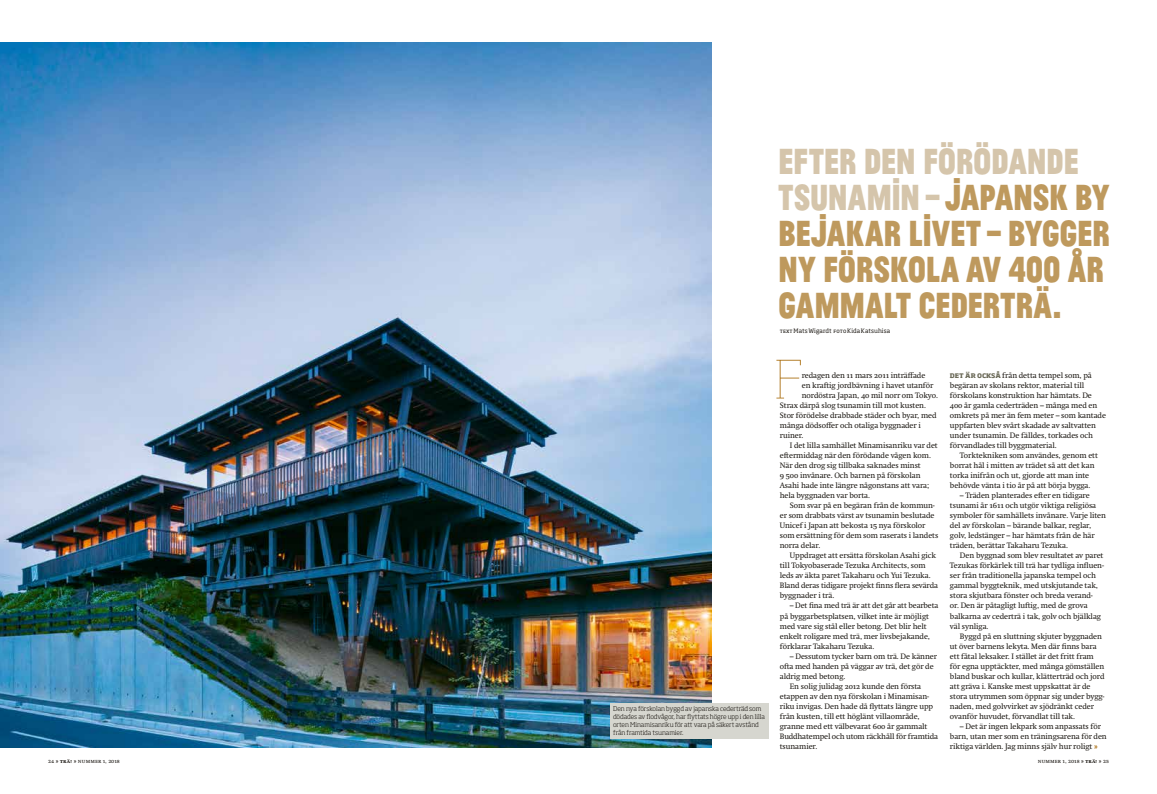
<style>
.page{position:relative;width:1157px;height:794px;background:#fff}
.page>*{position:absolute;margin:0;border:0;box-sizing:border-box;transform-origin:0 0}
.t1{font:100 52px "Soho Std";color:#a56500}
.t2{font:700 38px/36px "Jean Luc";letter-spacing:-.01em;color:#be995d}
.t3{font:8px/10px "Swift Neue LT Pro";letter-spacing:-.01em;color:#1d1914}
.t4{font:8px "Swift Neue LT Pro";letter-spacing:.08em;color:#1d1914}
.t5{font:8px "Swift Neue LT Pro";letter-spacing:.01em;color:#1d1914}
.t6{font:300 6.5px/8px "Soho Std";letter-spacing:-.01em;color:#1d1914}
.t7{font:6px "Swift Neue LT Pro";letter-spacing:.005em;color:#1d1914}
.t8{font:6px "Soho Std";letter-spacing:.005em;color:#1d1914}
.s1{color:#d5c5ab}
.s2{font-family:"Soho Std";font-weight:700;color:#696856}
.s3{font-weight:700;color:#a56500}
.s4{font-weight:700}
.s5{font-weight:700;font-size:5.5px}
</style>
<div class="page">
<img style="left:0;top:43px;width:711px;height:705px">
<div style="left:609px;top:703px;width:159px;height:35px;background:#d6d6cf"></div>
<p class="t6" style="left:613px;top:704px;width:153px">Den nya förskolan byggd av japanska cederträd som dödades av flodvågor, har flyttats högre upp i den lilla orten Minamisanriku för att vara på säkert avstånd från framtida tsunamier.</p>
<h2 class="t2" style="left:778px;top:140px;width:333px"><span class="s1">EFTER DEN FÖRÖDANDE<br>TSUNAMIN –</span> JAPANSK BY<br>BEJAKAR LIVET – BYGGER<br>NY FÖRSKOLA AV 400 ÅR<br>GAMMALT CEDERTRÄ.</h2>
<p class="t8" style="left:780px;top:327px;width:112px">text Mats Wigardt foto Kida Katsuhisa</p>
<h1 class="t1" style="left:774px;top:346px;width:30px">F</h1>
<p class="t3" style="left:950px;top:371px;width:157px"><span class="s2">DET ÄR OCKSÅ</span> från detta tempel som, på begäran av skolans rektor, material till förskolans konstruktion har hämtats. De 400 år gamla cederträden – många med en omkrets på mer än fem meter – som kantade uppfarten blev svårt skadade av saltvatten under tsunamin. De fälldes, torkades och förvandlades till byggmaterial.</p>
<p class="t3" style="left:950px;top:451px;width:149px;text-indent:10px">Torktekniken som användes, genom ett borrat hål i mitten av trädet så att det kan torka inifrån och ut, gjorde att man inte behövde vänta i tio år på att börja bygga.</p>
<p class="t3" style="left:950px;top:491px;width:158px;text-indent:10px">– Träden planterades efter en tidigare tsunami år 1611 och utgör viktiga religiösa symboler för samhällets invånare. Varje liten del av förskolan – bärande balkar, reglar, golv, ledstänger – har hämtats från de här träden, berättar Takaharu Tezuka.</p>
<p class="t3" style="left:950px;top:551px;width:156px;text-indent:10px">Den byggnad som blev resultatet av paret Tezukas förkärlek till trä har tydliga influen&shy;ser från traditionella japanska tempel och gammal byggteknik, med utskjutande tak, stora skjutbara fönster och breda verand-<br>or. Den är påtagligt luftig, med de grova balkarna av cederträ i tak, golv och bjälklag väl synliga.</p>
<p class="t3" style="left:950px;top:631px;width:156px;text-indent:10px">Byggd på en sluttning skjuter byggnaden ut över barnens lekyta. Men där finns bara ett fåtal leksaker. I stället är det fritt fram för egna upptäckter, med många gömställen bland buskar och kullar, klätterträd och jord att gräva i. Kanske mest uppskattat är de stora utrymmen som öppnar sig under bygg&shy;naden, med golvvirket av sjödränkt ceder ovanför huvudet, förvandlat till tak.</p>
<p class="t3" style="left:950px;top:721px;width:158px;text-indent:10px">– Det är ingen lekpark som anpassats för barn, utan mer som en träningsarena för den riktiga världen. Jag minns själv hur roligt <span class="s3">»</span></p>
<p class="t3" style="left:801px;top:371px;width:125px">redagen den 11 mars 2011 inträffade</p>
<p class="t3" style="left:801px;top:381px;width:133px">en kraftig jordbävning i havet utanför</p>
<p class="t3" style="left:801px;top:391px;width:138px">nordöstra Japan, 40 mil norr om Tokyo.</p>
<p class="t3" style="left:780px;top:401px;width:148px">Strax därpå slog tsunamin till mot kusten.</p>
<p class="t3" style="left:780px;top:411px;width:158px">Stor förödelse drabbade städer och byar, med</p>
<p class="t3" style="left:780px;top:421px;width:143px">många dödsoffer och otaliga byggnader i</p>
<p class="t3" style="left:780px;top:431px;width:25px">ruiner.</p>
<p class="t3" style="left:790px;top:441px;width:149px">I det lilla samhället Minamisanriku var det</p>
<p class="t3" style="left:780px;top:451px;width:153px">eftermiddag när den förödande vågen kom.</p>
<p class="t3" style="left:780px;top:461px;width:142px">När den drog sig tillbaka saknades minst</p>
<p class="t3" style="left:780px;top:471px;width:142px">9 500 invånare. Och barnen på förskolan</p>
<p class="t3" style="left:780px;top:481px;width:151px">Asahi hade inte längre någonstans att vara;</p>
<p class="t3" style="left:780px;top:491px;width:92px">hela byggnaden var borta.</p>
<p class="t5" style="left:790px;top:501px;width:147px">Som svar på en begäran från de kommun-</p>
<p class="t3" style="left:780px;top:511px;width:156px">er som drabbats värst av tsunamin beslutade</p>
<p class="t3" style="left:780px;top:521px;width:147px">Unicef i Japan att bekosta 15 nya förskolor</p>
<p class="t3" style="left:780px;top:531px;width:160px">som ersättning för dem som raserats i landets</p>
<p class="t3" style="left:780px;top:541px;width:42px">norra delar.</p>
<p class="t3" style="left:790px;top:551px;width:148px">Uppdraget att ersätta förskolan Asahi gick</p>
<p class="t3" style="left:780px;top:561px;width:146px">till Tokyobaserade Tezuka Architects, som</p>
<p class="t3" style="left:780px;top:571px;width:152px">leds av äkta paret Takaharu och Yui Tezuka.</p>
<p class="t3" style="left:780px;top:581px;width:160px">Bland deras tidigare projekt finns flera sevärda</p>
<p class="t3" style="left:780px;top:591px;width:56px">byggnader i trä.</p>
<p class="t3" style="left:780px;top:601px;width:160px;text-indent:10px">– Det fina med trä är att det går att bearbeta på byggarbetsplatsen, vilket inte är möjligt med vare sig stål eller betong. Det blir helt enkelt roligare med trä, mer livsbejakande, förklarar Takaharu Tezuka.</p>
<p class="t3" style="left:790px;top:651px;width:149px">– Dessutom tycker barn om trä. De känner</p>
<p class="t3" style="left:780px;top:661px;width:155px">ofta med handen på väggar av trä, det gör de</p>
<p class="t3" style="left:780px;top:671px;width:67px">aldrig med betong.</p>
<p class="t3" style="left:790px;top:681px;width:133px">En solig julidag 2012 kunde den första</p>
<p class="t3" style="left:780px;top:691px;width:151px">etappen av den nya förskolan i Minamisan-</p>
<p class="t3" style="left:780px;top:701px;width:155px">riku invigas. Den hade då flyttats längre upp</p>
<p class="t3" style="left:780px;top:711px;width:141px">från kusten, till ett höglänt villaområde,</p>
<p class="t4" style="left:780px;top:721px;width:149px">granne med ett välbevarat 600 år gammalt</p>
<p class="t3" style="left:780px;top:731px;width:160px">Buddhatempel och utom räckhåll för framtida</p>
<p class="t3" style="left:780px;top:741px;width:39px">tsunamier.</p>
<p class="t7" style="left:48px;top:757px;width:73px">24 <span class="s4">»</span> <span class="s5">trä!</span> <span class="s4">»</span> nummer 1, 2018</p>
<p class="t7" style="left:1037px;top:757px;width:73px">nummer 1, 2018 <span class="s4">»</span> <span class="s5">trä!</span> <span class="s4">»</span> 25</p>
</div>
